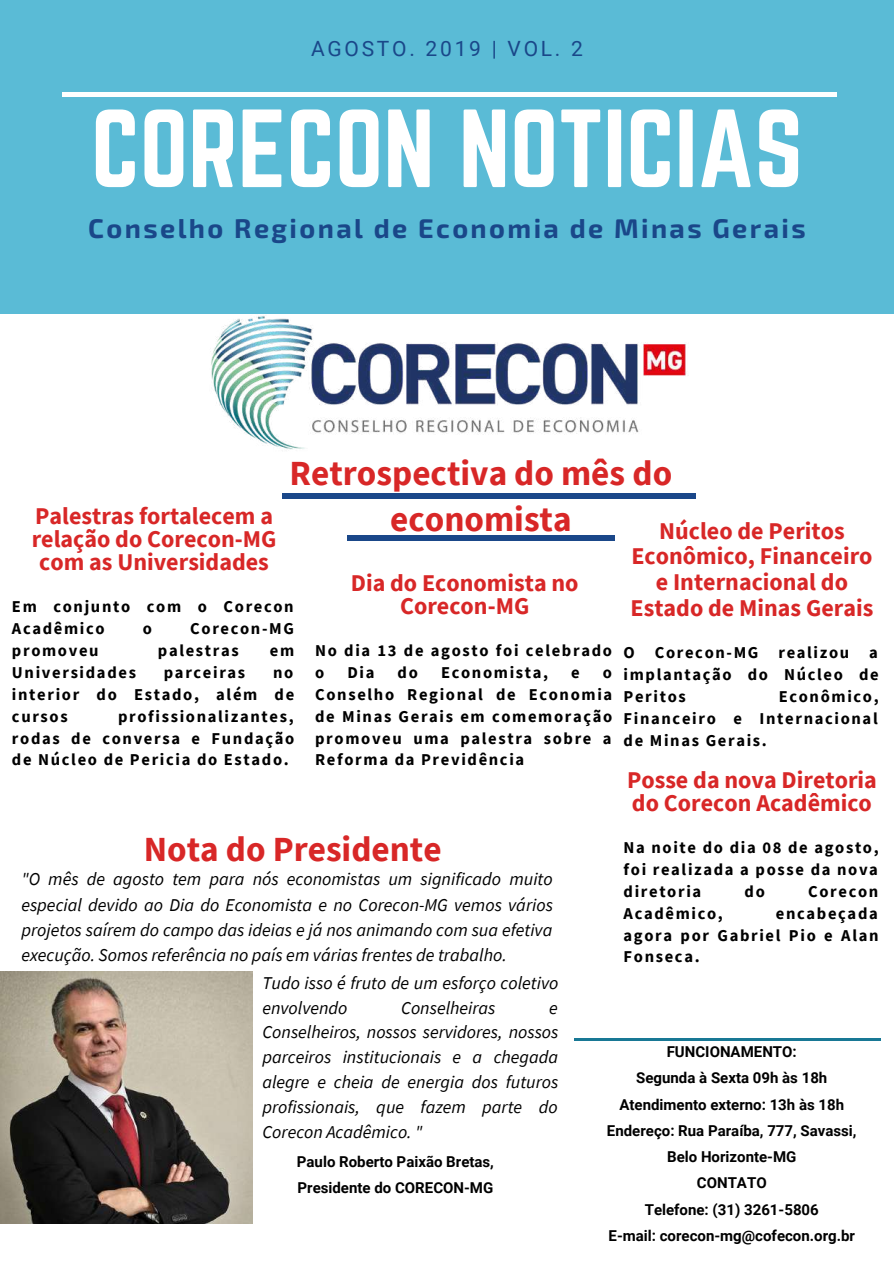
<style>
.page{position:relative;width:894px;height:1264px;background:#fff}
.page>*{position:absolute;margin:0;border:0;box-sizing:border-box;transform-origin:0 0}
.t1{font:97.05px "Norwester";color:#fff}
.t2{font:700 35.25px/45.3px "Source Sans Pro";color:#d82727;text-align:center}
.t3{font:700 27px "Exo 2";letter-spacing:.09em;color:#1a4789}
.t4{font:700 24px/23.1px "Source Sans Pro";color:#d82727;text-align:center}
.t5{font:21px "Roboto";letter-spacing:.13em;color:#1a4789}
.t6{font:italic 18px/24.8px "Source Sans Pro";color:#000;text-align:justify}
.t7{font:700 16.5px/21.9px "Source Sans Pro";letter-spacing:.1em;color:#000;text-align:justify}
.t8{font:700 15px/26.2px "Roboto";color:#000;text-align:center}
</style>
<div class="page">
<img style="left:211px;top:316px;width:475px;height:134px">
<div style="left:0;top:0;width:893px;height:314px;background:#5abbd6"></div>
<hr style="left:62px;top:93px;width:774px;height:3px;background:#fff">
<div style="left:347px;top:536px;width:267px;height:5px;background:#1a4789"></div>
<div style="left:282px;top:493px;width:413px;height:5px;background:#1a4789"></div>
<img style="left:0;top:971px;width:252px;height:252px">
<hr style="left:573px;top:1038px;width:307px;height:2px;background:#187895">
<p class="t5" style="left:311px;top:37px;width:273px">AGOSTO. 2019 | VOL. 2</p>
<h1 class="t1" style="left:91px;top:102px;width:713px">CORECON NOTICIAS</h1>
<h3 class="t3" style="left:88px;top:211px;width:718px">Conselho Regional de Economia de Minas Gerais</h3>
<h2 class="t2" style="left:289px;top:450px;width:384px">Retrospectiva do mês do economista</h2>
<h3 class="t4" style="left:32px;top:504px;width:246px">Palestras fortalecem a relação do Corecon-MG com as Universidades</h3>
<p class="t7" style="left:12px;top:595px;width:283px">Em conjunto com o Corecon<br>Acadêmico</p>
<h3 class="t4" style="left:630px;top:517px;width:244px;line-height:25.8px">Núcleo de Peritos<br>Econômico, Financeiro e Internacional do<br>Estado de Minas Gerais</h3>
<p class="t7" style="left:623px;top:641px;width:256px">O Corecon-MG realizou a implantação do Núcleo de Peritos</p>
<h3 class="t4" style="left:351px;top:570px;width:229px">Dia do Economista no<br>Corecon-MG</h3>
<p class="t7" style="left:315px;top:639px;width:298px">No dia 13 de agosto foi celebrado o</p>
<p class="t7" style="left:143px;top:617px;width:11px">o</p>
<p class="t7" style="left:190px;top:617px;width:105px">Corecon-MG</p>
<p class="t7" style="left:12px;top:639px;width:88px">promoveu</p>
<p class="t7" style="left:158px;top:639px;width:82px">palestras</p>
<p class="t7" style="left:270px;top:639px;width:26px">em</p>
<p class="t7" style="left:12px;top:661px;width:125px">Universidades</p>
<p class="t7" style="left:164px;top:661px;width:83px">parceiras</p>
<p class="t7" style="left:347px;top:661px;width:29px">Dia</p>
<p class="t7" style="left:397px;top:661px;width:22px">do</p>
<p class="t7" style="left:441px;top:661px;width:109px">Economista,</p>
<p class="t7" style="left:571px;top:661px;width:10px">e</p>
<p class="t7" style="left:315px;top:661px;width:298px;text-indent:287px">o Conselho Regional de Economia de Minas Gerais em comemoração promoveu uma palestra sobre a Reforma da Previdência</p>
<p class="t7" style="left:12px;top:661px;width:284px;text-indent:261px">no interior do Estado, além de cursos</p>
<p class="t7" style="left:623px;top:685px;width:256px;text-indent:155px">Econômico, Financeiro e Internacional de Minas Gerais.</p>
<p class="t7" style="left:12px;top:705px;width:284px;text-indent:106px">profissionalizantes, rodas de conversa e Fundação de Núcleo de Pericia do Estado.</p>
<h2 class="t2" style="left:144px;top:825px;width:299px">Nota do Presidente</h2>
<p class="t6" style="left:21px;top:866px;width:533px;line-height:25.2px">"O mês de agosto tem para nós economistas um significado muito especial devido ao Dia do Economista e no Corecon-MG vemos vários projetos saírem do campo das ideias e já nos animando com sua efetiva execução. Somos referência no país em várias frentes de trabalho.</p>
<p class="t6" style="left:262px;top:970px;width:297px">Tudo isso é fruto de um esforço coletivo envolvendo</p>
<p class="t6" style="left:401px;top:994px;width:96px">Conselheiras</p>
<p class="t6" style="left:262px;top:994px;width:297px;text-indent:287px">e Conselheiros, nossos servidores, nossos parceiros institucionais e a chegada alegre e cheia de energia dos futuros profissionais, que fazem parte do Corecon Acadêmico. "</p>
<p class="t8" style="left:297px;top:1148px;width:198px;text-align:left">Paulo Roberto Paixão Bretas,<br>Presidente do CORECON-MG</p>
<h3 class="t4" style="left:627px;top:767px;width:251px;text-align:left">Posse da nova Diretoria do Corecon Acadêmico</h3>
<p class="t7" style="left:623px;top:836px;width:256px">Na noite do dia 08 de agosto, foi realizada a posse da nova diretoria</p>
<p class="t7" style="left:744px;top:879px;width:22px">do</p>
<p class="t7" style="left:808px;top:879px;width:72px">Corecon</p>
<p class="t7" style="left:623px;top:901px;width:101px">Acadêmico,</p>
<p class="t7" style="left:623px;top:901px;width:256px;text-indent:152px">encabeçada agora por Gabriel Pio e Alan Fonseca.</p>
<p class="t8" style="left:606px;top:1038px;width:251px">FUNCIONAMENTO:<br>Segunda à Sexta 09h às 18h<br>Atendimento externo: 13h às 18h<br>Endereço: Rua Paraíba, 777, Savassi,<br>Belo Horizonte-MG<br>CONTATO<br>Telefone: (31) 3261-5806<br>E-mail: corecon-mg@cofecon.org.br</p>
</div>
